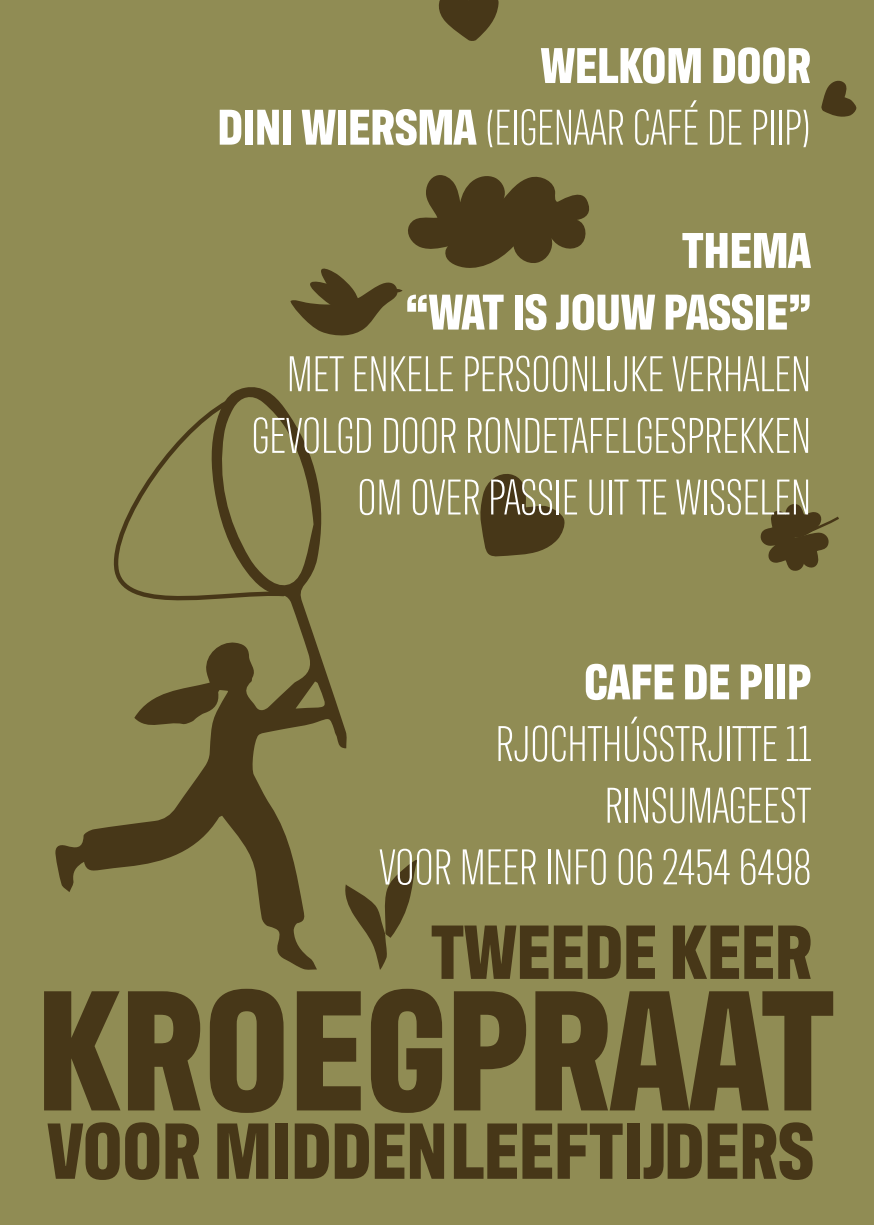
<style>
.page{position:relative;width:874px;height:1225px;background:#fff}
.page>*{position:absolute;margin:0;border:0;box-sizing:border-box;transform-origin:0 0}
.t1{font:700 175.2px "Antarctican Headline";color:#473718;scale:1.04 1}
.t2{font:700 78.4px "Antarctican Headline";color:#473718;scale:1.04 1}
.t3{font:300 51.4px/61.6px "Antarctican Headline";color:#fff;text-align:right;scale:1.04 1}
.t4{font:700 51.4px/61.6px "Antarctican Headline";color:#fff;text-align:right;scale:1.04 1}
.s1{font-weight:300}
</style>
<div class="page">
<div style="left:0;top:1px;width:873px;height:1224px;background:#908c54"></div>
<svg style="left:47px;top:1122px;width:112px;height:58px"></svg>
<svg style="left:165px;top:1123px;width:34px;height:55px"></svg>
<svg style="left:217px;top:1123px;width:51px;height:55px"></svg>
<div style="left:275px;top:1123px;width:12px;height:55px;background:#473718"></div>
<svg style="left:294px;top:1123px;width:150px;height:55px"></svg>
<svg style="left:453px;top:1123px;width:63px;height:55px"></svg>
<svg style="left:522px;top:1123px;width:100px;height:55px"></svg>
<div style="left:626px;top:1123px;width:13px;height:55px;background:#473718"></div>
<svg style="left:643px;top:1123px;width:58px;height:56px"></svg>
<svg style="left:707px;top:1122px;width:105px;height:58px"></svg>
<svg style="left:55px;top:387px;width:292px;height:583px"></svg>
<svg style="left:480px;top:474px;width:85px;height:83px"></svg>
<svg style="left:436px;top:0;width:62px;height:41px"></svg>
<svg style="left:821px;top:80px;width:35px;height:37px"></svg>
<svg style="left:107px;top:391px;width:181px;height:230px"></svg>
<svg style="left:760px;top:504px;width:79px;height:67px"></svg>
<svg style="left:343px;top:857px;width:74px;height:113px"></svg>
<svg style="left:290px;top:175px;width:299px;height:161px"></svg>
<p class="t4" style="left:217px;top:31px;width:572px">WELKOM DOOR<br>DINI WIERSMA <span class="s1">(EIGENAAR CAFÉ DE PIIP)</span></p>
<p class="t4" style="left:405px;top:216px;width:391px">THEMA<br>“WAT IS JOUW PASSIE”</p>
<p class="t3" style="left:251px;top:340px;width:539px">MET ENKELE PERSOONLIJKE VERHALEN<br>GEVOLGD DOOR RONDETAFELGESPREKKEN<br>OM OVER PASSIE UIT TE WISSELEN</p>
<p class="t4" style="left:583px;top:647px;width:219px">CAFE DE PIIP</p>
<p class="t3" style="left:379px;top:710px;width:416px">RJOCHTHÚSSTRJITTE 11<br>RINSUMAGEEST<br>VOOR MEER INFO 06 2454 6498</p>
<h2 class="t2" style="left:430px;top:895px;width:368px">TWEEDE KEER</h2>
<h1 class="t1" style="left:37px;top:924px;width:768px">KROEGPRAAT</h1>
</div>
